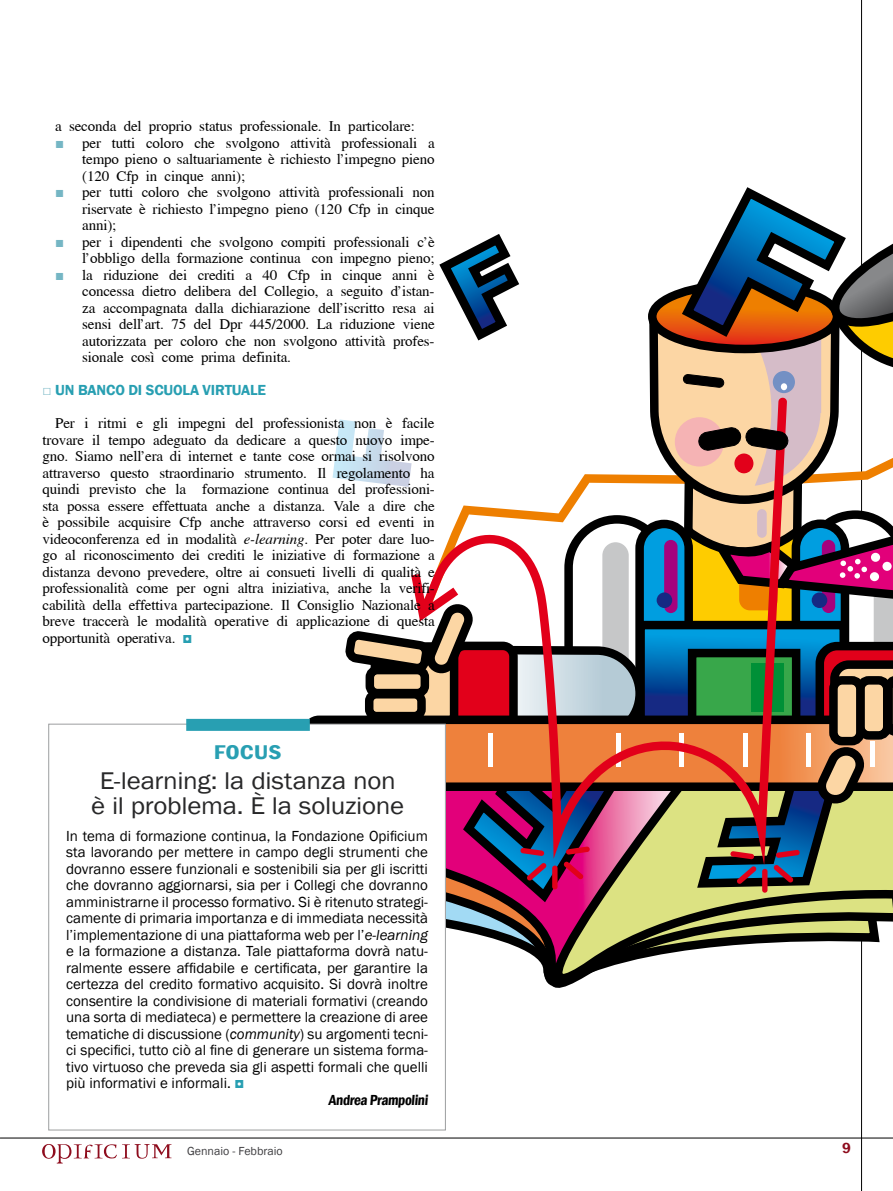
<style>
.page{position:relative;width:893px;height:1191px;background:#fff}
.page>*{position:absolute;margin:0;border:0;box-sizing:border-box;transform-origin:0 0}
.t1{font:24.9px/25.5px "Franklin Gothic";letter-spacing:-.01em;color:#282829;text-align:center;scale:1.09 1}
.t2{font:600 condensed 20.4px "Franklin Gothic";color:#289fb2;scale:1.25 1}
.t3{font:15px/16.5px "Cardiff";letter-spacing:-.01em;color:#000;text-align:justify}
.t4{font:15px "Franklin Gothic";color:#000}
.t5{font:600 15px "Franklin Gothic";letter-spacing:-.01em;color:#289fb2}
.t6{font:600 condensed 15px "Franklin Gothic";color:#000}
.t7{font:600 15px "Franklin Gothic";color:#8e0c1d}
.t8{font:12px "Franklin Gothic";color:#3e3d40}
.s1{font-family:"Franklin Gothic";font-weight:600;color:#75b6c4}
.s2{color:#75b6c4}
.s3{font-style:italic}
.s4{font-family:"Franklin Gothic";font-weight:500;font-size:16.5px;color:#289fb2}
.s5{font-weight:500;font-size:16.5px;color:#289fb2}
</style>
<div class="page">
<hr style="left:861px;top:0;width:1px;height:1191px;background:#000">
<hr style="left:0;top:1137px;width:893px;height:1px;background:#000">
<svg style="left:42px;top:1144px;width:129px;height:19px"></svg>
<svg style="left:648px;top:907px;width:245px;height:197px"></svg>
<svg style="left:457px;top:907px;width:191px;height:232px"></svg>
<svg style="left:306px;top:181px;width:587px;height:726px"></svg>
<div style="left:49px;top:724px;width:396px;height:406px;background:#fff"></div>
<div style="left:186px;top:719px;width:124px;height:12px;background:#289fb2"></div>
<p class="t3" style="left:55px;top:118px;width:361px">a seconda del proprio status professionale. In particolare:</p>
<p class="t3" style="left:82px;top:134px;width:354px;text-indent:-27px"><span class="s1">■</span> per tutti coloro che svolgono attività professionali a tempo pieno o saltuariamente è richiesto l’impegno pieno (120 Cfp in cinque anni);</p>
<p class="t3" style="left:82px;top:184px;width:354px;text-indent:-27px"><span class="s1">■</span> per tutti coloro che svolgono attività professionali non riservate è richiesto l’impegno pieno (120 Cfp in cinque anni);</p>
<p class="t3" style="left:55px;top:233px;width:381px;text-align:right"><span class="s1">■</span> per i dipendenti che svolgono compiti professionali c’è l’obbligo della formazione continua con impegno pieno;</p>
<p class="t3" style="left:82px;top:266px;width:354px;text-indent:-27px"><span class="s1">■</span> la riduzione dei crediti a 40 Cfp in cinque anni è concessa dietro delibera del Collegio, a seguito d’istan&shy;za accompagnata dalla dichiarazione dell’iscritto resa ai sensi dell’art. 75 del Dpr 445/2000. La riduzione viene autorizzata per coloro che non svolgono attività profes&shy;sionale così come prima definita.</p>
<p class="t5" style="left:43px;top:381px;width:225px"><span class="s2">□</span> UN BANCO DI SCUOLA VIRTUALE</p>
<p class="t3" style="left:43px;top:415px;width:394px;text-indent:13px">Per i ritmi e gli impegni del professionista non è facile trovare il tempo adeguato da dedicare a questo nuovo impe&shy;gno. Siamo nell’era di internet e tante cose ormai si risolvono attraverso questo straordinario strumento. Il regolamento ha quindi previsto che la formazione continua del professioni&shy;sta possa essere effettuata anche a distanza. Vale a dire che è possibile acquisire Cfp anche attraverso corsi ed eventi in videoconferenza ed in modalità <span class="s3">e-learning</span>. Per poter dare luo&shy;go al riconoscimento dei crediti le iniziative di formazione a distanza devono prevedere, oltre ai consueti livelli di qualità e professionalità come per ogni altra iniziativa, anche la verifi&shy;cabilità della effettiva partecipazione. Il Consiglio Nazionale a breve traccerà le modalità operative di applicazione di questa opportunità operativa. <span class="s4">◘</span></p>
<h2 class="t2" style="left:214px;top:738px;width:56px">FOCUS</h2>
<h1 class="t1" style="left:91px;top:768px;width:289px">E-learning: la distanza non è il problema. È la soluzione</h1>
<p class="t4" style="left:66px;top:826px;width:363px">In tema di formazione continua, la Fondazione Opificium</p>
<p class="t4" style="left:66px;top:843px;width:363px">sta lavorando per mettere in campo degli strumenti che</p>
<p class="t4" style="left:66px;top:859px;width:363px">dovranno essere funzionali e sostenibili sia per gli iscritti</p>
<p class="t4" style="left:66px;top:876px;width:363px">che dovranno aggiornarsi, sia per i Collegi che dovranno</p>
<p class="t4" style="left:66px;top:892px;width:363px">amministrarne il processo formativo. Si è ritenuto strategi-</p>
<p class="t4" style="left:66px;top:909px;width:363px">camente di primaria importanza e di immediata necessità</p>
<p class="t4" style="left:66px;top:925px;width:363px">l’implementazione di una piattaforma web per l’<span class="s3">e-learning</span></p>
<p class="t4" style="left:66px;top:942px;width:363px">e la formazione a distanza. Tale piattaforma dovrà natu-</p>
<p class="t4" style="left:66px;top:958px;width:363px">ralmente essere affidabile e certificata, per garantire la</p>
<p class="t4" style="left:66px;top:975px;width:363px">certezza del credito formativo acquisito. Si dovrà inoltre</p>
<p class="t4" style="left:66px;top:991px;width:363px">consentire la condivisione di materiali formativi (creando</p>
<p class="t4" style="left:66px;top:1008px;width:363px">una sorta di mediateca) e permettere la creazione di aree</p>
<p class="t4" style="left:66px;top:1024px;width:363px">tematiche di discussione (<span class="s3">community</span>) su argomenti tecni-</p>
<p class="t4" style="left:66px;top:1041px;width:363px">ci specifici, tutto ciò al fine di generare un sistema forma-</p>
<p class="t4" style="left:66px;top:1057px;width:363px">tivo virtuoso che preveda sia gli aspetti formali che quelli</p>
<p class="t4" style="left:66px;top:1074px;width:180px">più informativi e informali. <span class="s5">◘</span></p>
<p class="t6" style="left:329px;top:1089px;width:103px">Andrea Prampolini</p>
<p class="t8" style="left:187px;top:1143px;width:97px">Gennaio - Febbraio</p>
<p class="t7" style="left:842px;top:1138px;width:10px">9</p>
</div>
